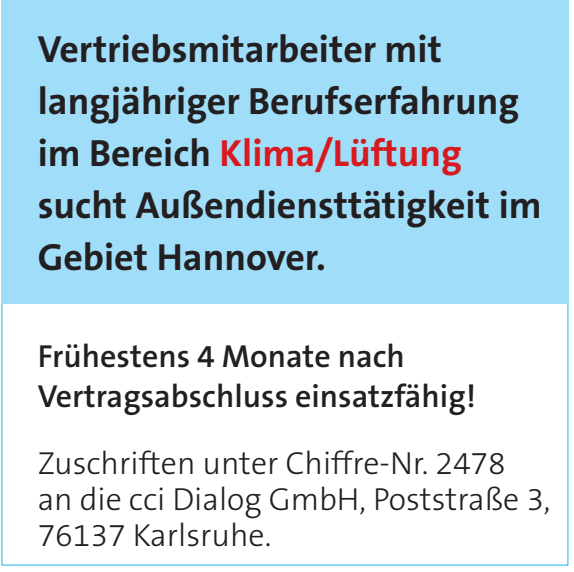
<style>
.page{position:relative;width:574px;height:572px;background:#fff}
.page>*{position:absolute;margin:0;border:0;box-sizing:border-box;transform-origin:0 0}
.t1{font:700 38px/52px "The Sans B7";color:#231f20}
.t2{font:300 32px/36px "The Sans B3";color:#231f20}
.t3{font:600 32px/40px "The Sans B6";color:#231f20}
.s1{color:#d71920}
</style>
<div class="page">
<div style="left:1px;top:0;width:566px;height:303px;background:#9fddf9"></div>
<p class="t1" style="left:38px;top:26px;width:506px">Vertriebsmitarbeiter mit langjähriger Berufserfahrung im Bereich <span class="s1">Klima/Lüftung </span>sucht Außendiensttätigkeit im<br>Gebiet Hannover.</p>
<p class="t3" style="left:38px;top:338px;width:440px">Frühestens 4 Monate nach<br>Vertragsabschluss einsatzfähig!</p>
<p class="t2" style="left:38px;top:447px;width:514px">Zuschriften unter Chiffre-Nr. 2478<br>an die cci Dialog GmbH, Poststraße 3,<br>76137 Karlsruhe.</p>
</div>
